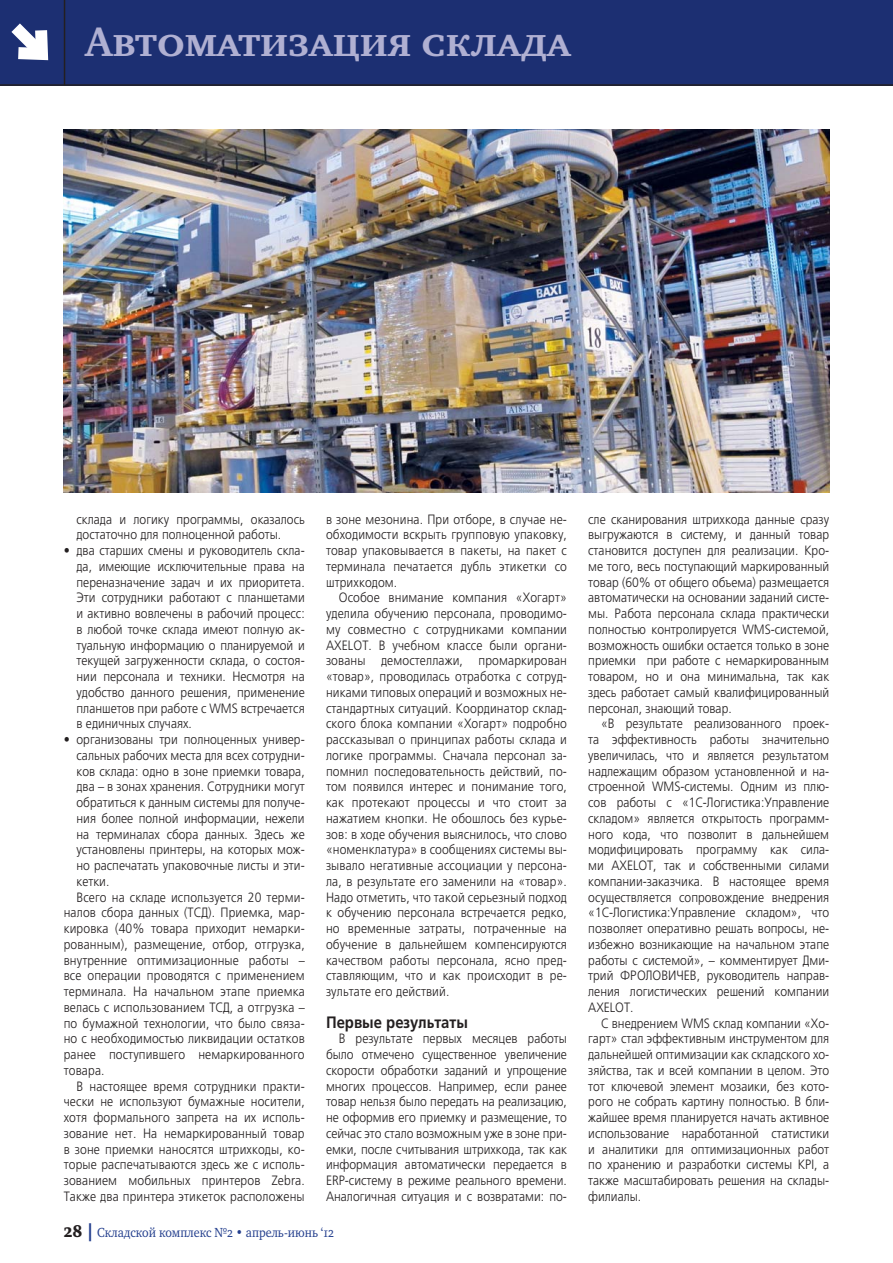
<style>
.page{position:relative;width:893px;height:1263px;background:#fff}
.page>*{position:absolute;margin:0;border:0;box-sizing:border-box;transform-origin:0 0}
.t1{font:700 42px "Charter SCC";color:#b0b0d2}
.t2{font:700 16.5px "AG Foreigner Light C";color:#231f20;scale:.9 1}
.t3{font:13.5px/15.8px "AG Foreigner Light C";letter-spacing:.01em;color:#231f20;text-align:justify;scale:.9 1}
.t4{font:13.5px "Charter OSC";color:#25408e;scale:.9 1}
.s1{font-family:"Charter Black OSC";font-size:18px;color:#231f20}
.s2{font-family:"Charter Black C";font-size:18px}
</style>
<div class="page">
<div style="left:51px;top:0;width:842px;height:85px;background:#1c2f72"></div>
<div style="left:0;top:0;width:64px;height:85px;background:#1c2f72"></div>
<hr style="left:64px;top:0;width:1px;height:85px;background:#231f20">
<hr style="left:0;top:84px;width:893px;height:2px;background:#231f20">
<svg style="left:11px;top:23px;width:38px;height:38px"></svg>
<img style="left:64px;top:130px;width:765px;height:362px">
<h1 class="t1" style="left:85px;top:16px;width:487px">Автоматизация склада</h1>
<p class="t3" style="left:77px;top:512px;width:255px">склада и логику программы, оказалось достаточно для полноценной работы.</p>
<p class="t3" style="left:77px;top:543px;width:255px;text-indent:-13px">• два старших смены и руководитель скла&shy;да, имеющие исключительные права на переназначение задач и их приоритета.<br>Эти сотрудники работают с планшетами и активно вовлечены в рабочий процесс: в любой точке склада имеют полную ак&shy;туальную информацию о планируемой и текущей загруженности склада, о состоя&shy;нии персонала и техники. Несмотря на удобство данного решения, применение планшетов при работе с WMS встречается в единичных случаях.</p>
<p class="t3" style="left:64px;top:732px;width:269px">• организованы три полноценных универ-</p>
<p class="t3" style="left:77px;top:748px;width:255px">сальных рабочих места для всех сотрудни-</p>
<p class="t3" style="left:77px;top:764px;width:255px">ков склада: одно в зоне приемки товара,</p>
<p class="t3" style="left:77px;top:779px;width:255px">два – в зонах хранения. Сотрудники могут</p>
<p class="t3" style="left:77px;top:795px;width:255px">обратиться к данным системы для получе-</p>
<p class="t3" style="left:77px;top:811px;width:255px">ния более полной информации, нежели</p>
<p class="t3" style="left:77px;top:827px;width:255px">на терминалах сбора данных. Здесь же</p>
<p class="t3" style="left:77px;top:842px;width:255px">установлены принтеры, на которых мож-</p>
<p class="t3" style="left:77px;top:858px;width:255px">но распечатать упаковочные листы и эти-</p>
<p class="t3" style="left:77px;top:874px;width:38px">кетки.</p>
<p class="t3" style="left:77px;top:890px;width:255px">Всего на складе используется 20 терми-</p>
<p class="t3" style="left:64px;top:905px;width:269px">налов сбора данных (ТСД). Приемка, мар-</p>
<p class="t3" style="left:64px;top:921px;width:269px">кировка (40% товара приходит немарки-</p>
<p class="t3" style="left:64px;top:937px;width:269px">рованным), размещение, отбор, отгрузка,</p>
<p class="t3" style="left:64px;top:953px;width:269px">внутренние оптимизационные работы –</p>
<p class="t3" style="left:64px;top:968px;width:269px">все операции проводятся с применением</p>
<p class="t3" style="left:64px;top:984px;width:269px">терминала. На начальном этапе приемка</p>
<p class="t3" style="left:64px;top:1000px;width:269px">велась с использованием ТСД, а отгрузка –</p>
<p class="t3" style="left:64px;top:1016px;width:269px">по бумажной технологии, что было связа-</p>
<p class="t3" style="left:64px;top:1031px;width:269px">но с необходимостью ликвидации остатков</p>
<p class="t3" style="left:64px;top:1047px;width:269px">ранее поступившего немаркированного</p>
<p class="t3" style="left:64px;top:1063px;width:47px">товара.</p>
<p class="t3" style="left:77px;top:1079px;width:255px">В настоящее время сотрудники практи-</p>
<p class="t3" style="left:64px;top:1094px;width:269px">чески не используют бумажные носители,</p>
<p class="t3" style="left:64px;top:1110px;width:269px">хотя формального запрета на их исполь-</p>
<p class="t3" style="left:64px;top:1126px;width:269px">зование нет. На немаркированный товар</p>
<p class="t3" style="left:64px;top:1142px;width:269px">в зоне приемки наносятся штрихкоды, ко-</p>
<p class="t3" style="left:64px;top:1157px;width:269px">торые распечатываются здесь же с исполь-</p>
<p class="t3" style="left:64px;top:1173px;width:269px">зованием мобильных принтеров Zebra.</p>
<p class="t3" style="left:64px;top:1189px;width:269px">Также два принтера этикеток расположены</p>
<p class="t3" style="left:326px;top:512px;width:269px">в зоне мезонина. При отборе, в случае не&shy;обходимости вскрыть групповую упаковку, товар упаковывается в пакеты, на пакет с терминала печатается дубль этикетки со штрихкодом.</p>
<p class="t3" style="left:326px;top:590px;width:269px;text-indent:13px">Особое внимание компания «Хогарт» уделила обучению персонала, проводимо&shy;му совместно с сотрудниками компании AXELOT. В учебном классе были органи&shy;зованы демостеллажи, промаркирован «товар», проводилась отработка с сотруд&shy;никами типовых операций и возможных не&shy;стандартных ситуаций. Координатор склад&shy;ского блока компании «Хогарт» подробно рассказывал о принципах работы склада и логике программы. Сначала персонал за&shy;помнил последовательность действий, по&shy;том появился интерес и понимание того, как протекают процессы и что стоит за нажатием кнопки. Не обошлось без курье&shy;зов: в ходе обучения выяснилось, что слово «номенклатура» в сообщениях системы вы&shy;зывало негативные ассоциации у персона&shy;ла, в результате его заменили на «товар».<br>Надо отметить, что такой серьезный подход к обучению персонала встречается редко, но временные затраты, потраченные на обучение в дальнейшем компенсируются качеством работы персонала, ясно пред&shy;ставляющим, что и как происходит в ре&shy;зультате его действий.</p>
<p class="t2" style="left:326px;top:1014px;width:159px">Первые результаты</p>
<p class="t3" style="left:326px;top:1031px;width:269px;text-indent:13px">В результате первых месяцев работы было отмечено существенное увеличение скорости обработки заданий и упрощение многих процессов. Например, если ранее товар нельзя было передать на реализацию, не оформив его приемку и размещение, то сейчас это стало возможным уже в зоне при&shy;емки, после считывания штрихкода, так как информация автоматически передается в ERP-систему в режиме реального времени.<br>Аналогичная ситуация и с возвратами: по-</p>
<p class="t4" style="left:64px;top:1227px;width:302px"><span class="s1">28</span> <span class="s2">|</span> Складской комплекс №2 • апрель-июнь ‘12</p>
<p class="t3" style="left:588px;top:512px;width:269px">сле сканирования штрихкода данные сразу выгружаются в систему, и данный товар становится доступен для реализации. Кро&shy;ме того, весь поступающий маркированный товар (60% от общего объема) размещается автоматически на основании заданий систе&shy;мы. Работа персонала склада практически полностью контролируется WMS-системой, возможность ошибки остается только в зоне приемки при работе с немаркированным товаром, но и она минимальна, так как здесь работает самый квалифицированный персонал, знающий товар.</p>
<p class="t3" style="left:588px;top:716px;width:269px;text-indent:13px">«В результате реализованного проек&shy;та эффективность работы значительно увеличилась, что и является результатом надлежащим образом установленной и на&shy;строенной WMS-системы. Одним из плю&shy;сов работы с «1С-Логистика:Управление складом» является открытость программ&shy;ного кода, что позволит в дальнейшем модифицировать программу как сила&shy;ми AXELOT, так и собственными силами компании-заказчика. В настоящее время осуществляется сопровождение внедрения «1С-Логистика:Управление складом», что позволяет оперативно решать вопросы, не&shy;избежно возникающие на начальном этапе работы с системой», – комментирует Дми&shy;трий ФРОЛОВИЧЕВ, руководитель направ&shy;ления логистических решений компании AXELOT.</p>
<p class="t3" style="left:588px;top:1016px;width:269px;text-indent:13px">С внедрением WMS склад компании «Хо&shy;гарт» стал эффективным инструментом для дальнейшей оптимизации как складского хо&shy;зяйства, так и всей компании в целом. Это тот ключевой элемент мозаики, без кото&shy;рого не собрать картину полностью. В бли&shy;жайшее время планируется начать активное использование наработанной статистики и аналитики для оптимизационных работ по хранению и разработки системы KPI, а также масштабировать решения на склады&shy;филиалы.</p>
</div>
